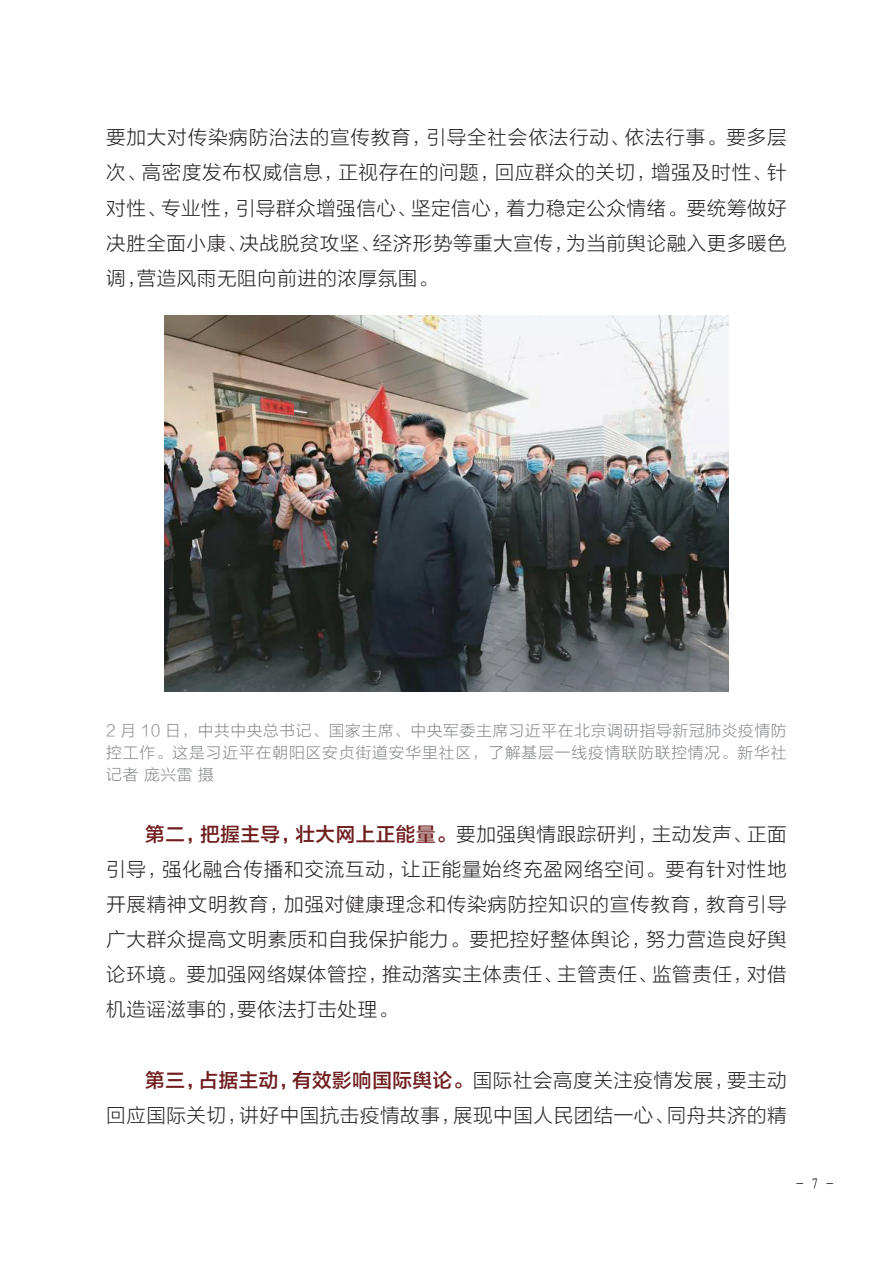
<style>
.page{position:relative;width:893px;height:1263px;background:#fff}
.page>*{position:absolute;margin:0;border:0;box-sizing:border-box;transform-origin:0 0}
.t1{font:19.5px/35.1px "FZLTKHK GBK1 0";letter-spacing:.03em;color:#231f20;text-align:justify}
.t2{font:19.5px "FZLTZHK GBK1 0";letter-spacing:.03em;color:#6f1d1e}
.t3{font:15.75px/22.2px "FZLTKHK GBK1 0";letter-spacing:.055em;color:#85878a;text-align:justify}
.t4{font:15px "Fang Song GB2312";color:#231f20}
.s1{font-family:"FZLTZHK GBK1 0";color:#6f1d1e}
.s2{font-family:"FZLTKHK GBK1 0";color:#231f20}
</style>
<div class="page">
<img style="left:165px;top:316px;width:563px;height:376px">
<p class="t1" style="left:106px;top:121px;width:682px">要加大对传染病防治法的宣传教育，引导全社会依法行动、依法行事。要多层次、高密度发布权威信息，正视存在的问题，回应群众的关切，增强及时性、针对性、专业性，引导群众增强信心、坚定信心，着力稳定公众情绪。要统筹做好决胜全面小康、决战脱贫攻坚、经济形势等重大宣传，为当前舆论融入更多暖色调，营造风雨无阻向前进的浓厚氛围。</p>
<p class="t3" style="left:106px;top:720px;width:682px">2 月 10 日，中共中央总书记、国家主席、中央军委主席习近平在北京调研指导新冠肺炎疫情防控工作。这是习近平在朝阳区安贞街道安华里社区，了解基层一线疫情联防联控情况。新华社记者庞兴雷摄</p>
<p class="t1" style="left:106px;top:817px;width:682px;text-indent:39px"><span class="s1">第二，把握主导，壮大网上正能量。</span>要加强舆情跟踪研判，主动发声、正面引导，强化融合传播和交流互动，让正能量始终充盈网络空间。要有针对性地开展精神文明教育，加强对健康理念和传染病防控知识的宣传教育，教育引导广大群众提高文明素质和自我保护能力。要把控好整体舆论，努力营造良好舆论环境。要加强网络媒体管控，推动落实主体责任、主管责任、监管责任，对借机造谣滋事的，要依法打击处理。</p>
<p class="t2" style="left:145px;top:1069px;width:643px">第三，占据主动，有效影响国际舆论。<span class="s2">国际社会高度关注疫情发展，要主动</span></p>
<p class="t1" style="left:106px;top:1098px;width:682px">回应国际关切，讲好中国抗击疫情故事，展现中国人民团结一心、同舟共济的精</p>
<p class="t4" style="left:796px;top:1176px;width:39px">- 7 -</p>
</div>
